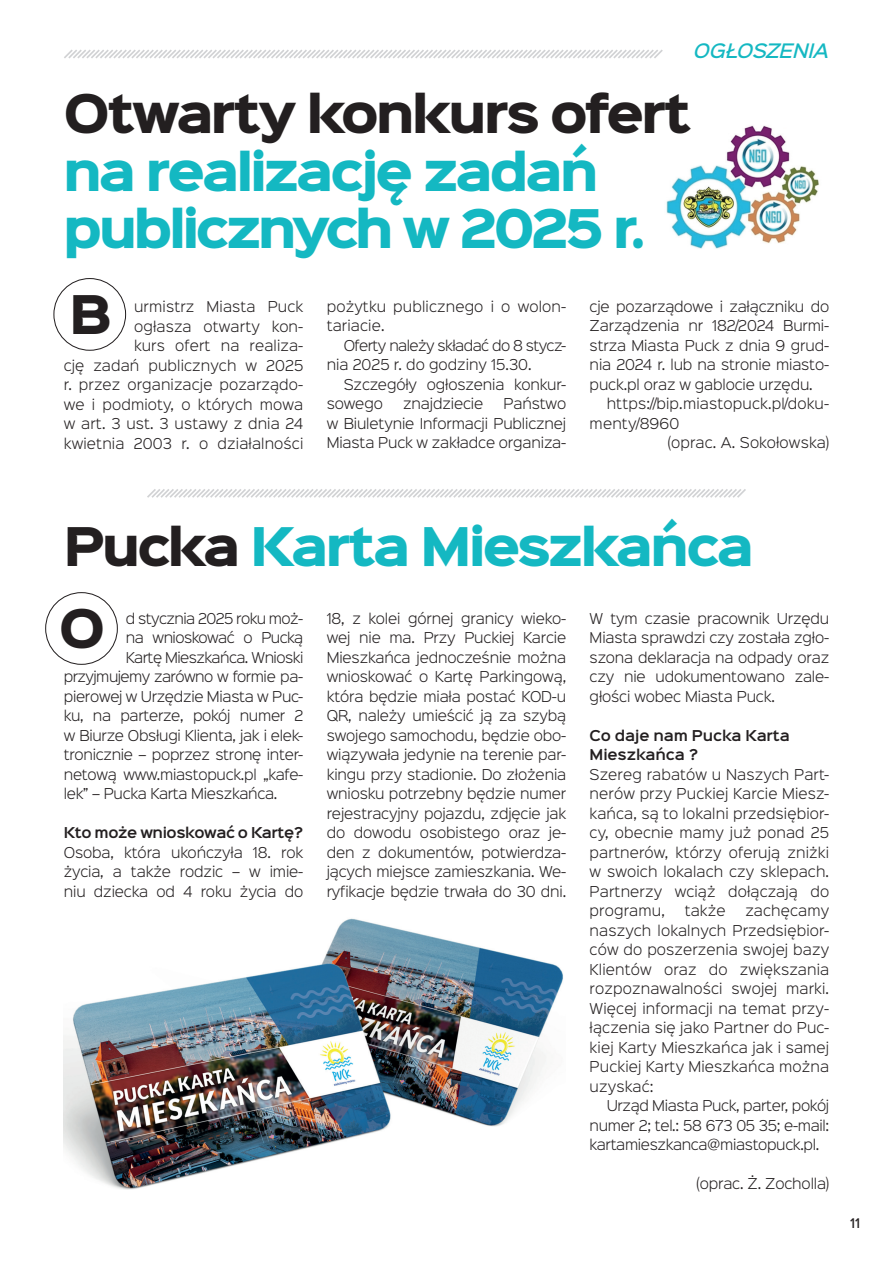
<style>
.page{position:relative;width:893px;height:1263px;background:#fff}
.page>*{position:absolute;margin:0;border:0;box-sizing:border-box;transform-origin:0 0}
.t1{font:900 48px/57.6px "Sinkin Sans 800";letter-spacing:-.06em;color:#14b8c2}
.t2{font:900 48px "Sinkin Sans 800";letter-spacing:-.055em;color:#231f20}
.t3{font:italic 500 18px "Sinkin Sans 500";letter-spacing:-.025em;color:#14b8c2}
.t4{font:300 13.5px/19.5px "Sinkin Sans 300";letter-spacing:-.01em;color:#231f20;text-align:justify}
.t5{font:300 13.5px/19.5px "Sinkin Sans 300";letter-spacing:.01em;color:#231f20;text-align:right}
.t6{font:300 13.5px/19.5px "Sinkin Sans 300";letter-spacing:-.04em;color:#231f20}
.t7{font:600 13.5px/19.5px "Sinkin Sans 600";letter-spacing:-.025em;color:#231f20}
.t8{font:500 12px "Sinkin Sans 500";color:#231f20}
.s1{color:#231f20}
</style>
<div class="page">
<img style="left:666px;top:125px;width:153px;height:124px">
<div style="left:53px;top:278px;width:73px;height:73px;border:1px solid #231f20;border-radius:50%"></div>
<div style="left:45px;top:592px;width:73px;height:73px;border:1px solid #231f20;border-radius:50%"></div>
<svg style="left:147px;top:489px;width:599px;height:9px"></svg>
<img style="left:63px;top:918px;width:500px;height:272px">
<svg style="left:64px;top:49px;width:599px;height:10px"></svg>
<h2 class="t3" style="left:694px;top:35px;width:137px">OGŁOSZENIA</h2>
<h1 class="t2" style="left:64px;top:88px;width:629px">Otwarty konkurs ofert</h1>
<h1 class="t1" style="left:64px;top:145px;width:584px">na realizację zadań publicznych w 2025 r.</h1>
<h1 class="t2" style="left:69px;top:290px;width:44px">B</h1>
<p class="t4" style="left:590px;top:296px;width:241px">cje pozarządowe i załączniku do Zarządzenia nr 182/2024 Burmi&shy;strza Miasta Puck z dnia 9 grud&shy;nia 2024 r. lub na stronie miasto&shy;puck.pl oraz w gablocie urzędu.</p>
<p class="t5" style="left:607px;top:393px;width:224px">https://bip.miastopuck.pl/doku-</p>
<p class="t5" style="left:590px;top:413px;width:91px">menty/8960</p>
<p class="t5" style="left:668px;top:432px;width:163px">(oprac. A. Sokołowska)</p>
<p class="t5" style="left:64px;top:296px;width:241px">urmistrz Miasta Puck<br>ogłasza otwarty kon-<br>kurs ofert na realiza-<br>cję zadań publicznych w 2025 r. przez organizacje pozarządo&shy;we i podmioty, o których mowa w art. 3 ust. 3 ustawy z dnia 24 kwietnia 2003 r. o działalności</p>
<p class="t5" style="left:327px;top:296px;width:241px;text-align:left">pożytku publicznego i o wolon&shy;tariacie.</p>
<p class="t6" style="left:327px;top:335px;width:241px;text-indent:17px">Oferty należy składać do 8 stycz&shy;nia 2025 r. do godziny 15.30.</p>
<p class="t4" style="left:327px;top:374px;width:241px;text-indent:17px">Szczegóły ogłoszenia konkur&shy;sowego</p>
<p class="t4" style="left:327px;top:393px;width:241px;text-indent:177px">Państwo w Biuletynie Informacji Publicznej Miasta Puck w zakładce organiza-</p>
<p class="t4" style="left:403px;top:393px;width:82px">znajdziecie</p>
<h1 class="t1" style="left:59px;top:508px;width:697px;line-height:82.1px"><span class="s1">Pucka</span> Karta Mieszkańca<br><span class="s1">O</span></h1>
<p class="t4" style="left:327px;top:608px;width:241px">18, z kolei górnej granicy wieko&shy;wej nie ma. Przy Puckiej Karcie Mieszkańca jednocześnie można wnioskować o Kartę Parkingową, która będzie miała postać KOD-u QR, należy umieścić ją za szybą swojego samochodu, będzie obo&shy;wiązywała jedynie na terenie par&shy;kingu przy stadionie. Do złożenia wniosku potrzebny będzie numer rejestracyjny pojazdu, zdjęcie jak do dowodu osobistego oraz je&shy;den z dokumentów, potwierdza&shy;jących miejsce zamieszkania. We&shy;ryfikacje będzie trwała do 30 dni.</p>
<p class="t4" style="left:590px;top:608px;width:241px">W tym czasie pracownik Urzędu Miasta sprawdzi czy została zgło&shy;szona deklaracja na odpady oraz czy nie udokumentowano zale&shy;głości wobec Miasta Puck.</p>
<p class="t6" style="left:126px;top:608px;width:179px">d stycznia 2025 roku moż-</p>
<p class="t6" style="left:126px;top:627px;width:179px">na wnioskować o Pucką</p>
<p class="t6" style="left:126px;top:647px;width:179px">Kartę Mieszkańca. Wnioski</p>
<p class="t6" style="left:64px;top:666px;width:241px">przyjmujemy zarówno w formie pa-</p>
<p class="t4" style="left:64px;top:686px;width:241px">pierowej w Urzędzie Miasta w Puc-</p>
<p class="t4" style="left:64px;top:705px;width:241px">ku, na parterze, pokój numer 2</p>
<p class="t4" style="left:64px;top:725px;width:241px">w Biurze Obsługi Klienta, jak i elek-</p>
<p class="t4" style="left:64px;top:744px;width:241px">tronicznie – poprzez stronę inter-</p>
<p class="t4" style="left:64px;top:764px;width:241px">netową www.miastopuck.pl „kafe-</p>
<p class="t4" style="left:64px;top:783px;width:215px">lek” – Pucka Karta Mieszkańca.</p>
<p class="t7" style="left:64px;top:822px;width:241px">Kto może wnioskować o Kartę?</p>
<p class="t4" style="left:64px;top:842px;width:241px">Osoba, która ukończyła 18. rok życia, a także rodzic – w imie&shy;niu dziecka od 4 roku życia do</p>
<p class="t7" style="left:590px;top:724px;width:202px">Co daje nam Pucka Karta<br>Mieszkańca ?</p>
<p class="t4" style="left:590px;top:764px;width:241px">Szereg rabatów u Naszych Part&shy;nerów przy Puckiej Karcie Miesz&shy;kańca, są to lokalni przedsiębior&shy;cy, obecnie mamy już ponad 25 partnerów, którzy oferują zniżki w swoich lokalach czy sklepach.<br>Partnerzy wciąż dołączają do programu,</p>
<p class="t4" style="left:685px;top:900px;width:43px">także</p>
<p class="t4" style="left:590px;top:900px;width:241px;text-indent:156px">zachęcamy naszych lokalnych Przedsiębior&shy;ców do poszerzenia swojej bazy Klientów oraz do zwiększania rozpoznawalności swojej marki.<br>Więcej informacji na temat przy&shy;łączenia się jako Partner do Puc&shy;kiej Karty Mieszkańca jak i samej Puckiej Karty Mieszkańca można uzyskać:</p>
<p class="t4" style="left:590px;top:1095px;width:241px;text-indent:17px">Urząd Miasta Puck, parter, pokój numer 2; tel.: 58 673 05 35; e-mail: kartamieszkanca@miastopuck.pl.</p>
<p class="t4" style="left:696px;top:1173px;width:134px">(oprac. Ż. Zocholla)</p>
<p class="t8" style="left:850px;top:1213px;width:12px">11</p>
</div>
